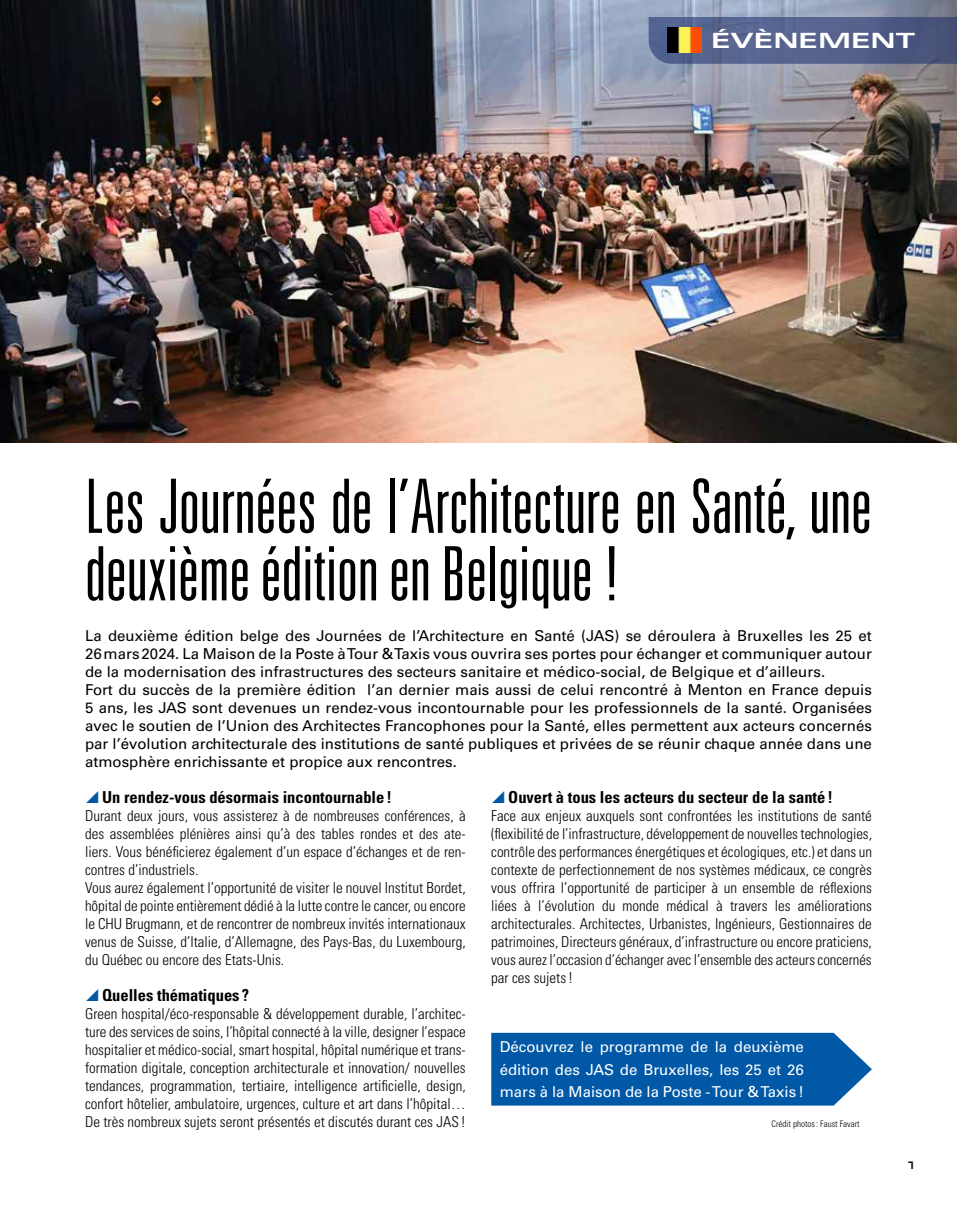
<style>
.page{position:relative;width:957px;height:1212px;background:#fff}
.page>*{position:absolute;margin:0;border:0;box-sizing:border-box;transform-origin:0 0}
.t1{font:300 ultra-condensed 75px/67.5px "Univers LT Std";color:#000}
.t2{font:700 expanded 21px "Univers LT Std";color:#fff;scale:1.25 1}
.t3{font:700 condensed 16.5px "Univers LT Std";color:#000}
.t4{font:300 condensed 15px/18px "Univers LT Std";color:#000;text-align:justify}
.t5{font:15px/18px "Univers LT Std";color:#000}
.t6{font:15px/22.5px "Univers LT Std";color:#fff;text-align:justify}
.t7{font:12px "Hooge 0555";color:#000}
.t8{font:300 condensed 9px "Univers LT Std";color:#000}
</style>
<div class="page">
<img style="left:0;top:0;width:957px;height:443px">
<svg style="left:648px;top:17px;width:309px;height:47px;background:#536089"></svg>
<img style="left:668px;top:27px;width:34px;height:26px">
<div style="left:491px;top:1033px;width:381px;height:72px;background:#0058a6"></div>
<h2 class="t2" style="left:711px;top:29px;width:165px">ÉVÈNEMENT</h2>
<h1 class="t1" style="left:85px;top:472px;width:788px">Les Journées de l’Architecture en Santé, une deuxième édition en Belgique!</h1>
<p class="t5" style="left:85px;top:627px;width:788px">La deuxième édition belge des Journées de l’Architecture en Santé (JAS) se déroulera à Bruxelles les 25 et 26mars2024. La Maison de la Poste à Tour &amp; Taxis vous ouvrira ses portes pour échanger et communiquer autour de la modernisation des infrastructures des secteurs sanitaire et médico-social, de Belgique et d’ailleurs.<br>Fort du succès de la première édition l’an dernier mais aussi de celui rencontré à Menton en France depuis 5 ans, les JAS sont devenues un rendez-vous incontournable pour les professionnels de la santé. Organisées avec le soutien de l’Union des Architectes Francophones pour la Santé, elles permettent aux acteurs concernés par l’évolution architecturale des institutions de santé publiques et privées de se réunir chaque année dans une atmosphère enrichissante et propice aux rencontres.</p>
<p class="t3" style="left:102px;top:787px;width:291px">Un rendez-vous désormais incontournable!</p>
<p class="t4" style="left:85px;top:806px;width:382px;text-align:left">Durant deux jours, vous assisterez à de nombreuses conférences, à des assemblées plénières ainsi qu’à des tables rondes et des ate&shy;liers. Vous bénéficierez également d’un espace d’échanges et de ren&shy;contres d’industriels.<br>Vous aurez également l’opportunité de visiter le nouvel Institut Bordet, hôpital de pointe entièrement dédié à la lutte contre le cancer, ou encore le CHU Brugmann, et de rencontrer de nombreux invités internationaux venus de Suisse, d’Italie, d’Allemagne, des Pays-Bas, du Luxembourg, du Québec ou encore des Etats-Unis.</p>
<p class="t3" style="left:102px;top:985px;width:148px">Quelles thématiques ?</p>
<p class="t4" style="left:85px;top:1004px;width:382px">Green hospital/éco-responsable &amp; développement durable, l’architec&shy;ture des services de soins, l’hôpital connecté à la ville, designer l’espace hospitalier et médico-social, smart hospital, hôpital numérique et trans&shy;formation digitale, conception architecturale et innovation/ nouvelles tendances, programmation, tertiaire, intelligence artificielle, design, confort hôtelier, ambulatoire, urgences, culture et art dans l’hôpital… De très nombreux sujets seront présentés et discutés durant ces JAS!</p>
<p class="t3" style="left:508px;top:787px;width:326px">Ouvert à tous les acteurs du secteur de la santé!</p>
<p class="t4" style="left:491px;top:806px;width:382px">Face aux enjeux auxquels sont confrontées les institutions de santé (flexibilité de l’infrastructure, développement de nouvelles technologies, contrôle des performances énergétiques et écologiques, etc.) et dans un contexte de perfectionnement de nos systèmes médicaux, ce congrès vous offrira l’opportunité de participer à un ensemble de réflexions liées à l’évolution du monde médical à travers les améliorations architecturales. Architectes, Urbanistes, Ingénieurs, Gestionnaires de patrimoines, Directeurs généraux, d’infrastructure ou encore praticiens, vous aurez l’occasion d’échanger avec l’ensemble des acteurs concernés par ces sujets!</p>
<p class="t6" style="left:500px;top:1036px;width:306px">Découvrez le programme de la deuxième édition des JAS de Bruxelles, les 25 et 26 mars à la Maison de la Poste - Tour &amp; Taxis!</p>
<p class="t8" style="left:771px;top:1118px;width:90px">Crédit photos: Faust Favart</p>
<p class="t7" style="left:908px;top:1157px;width:7px">7</p>
</div>
